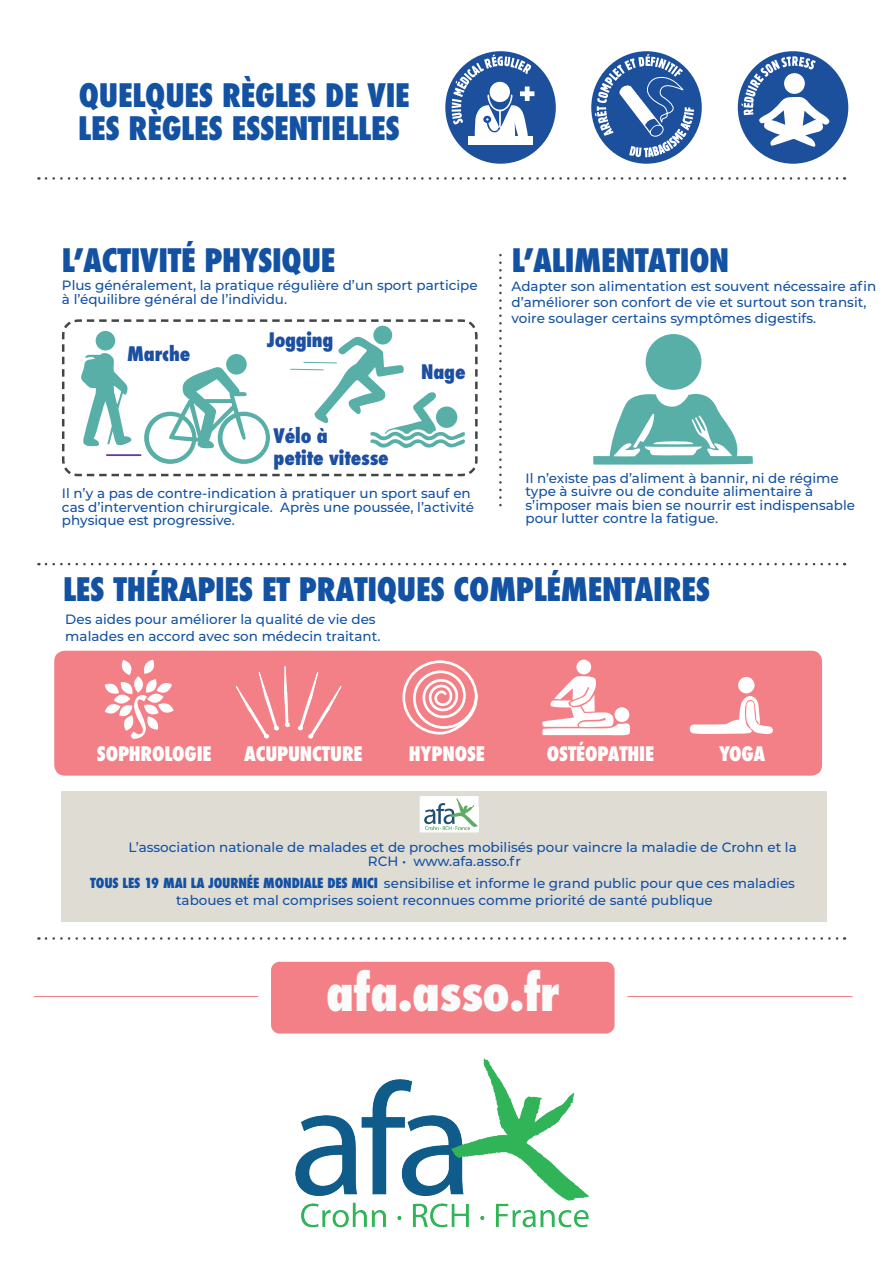
<style>
.page{position:relative;width:893px;height:1263px;background:#fff}
.page>*{position:absolute;margin:0;border:0;box-sizing:border-box;transform-origin:0 0}
.t1{font:800 condensed 49.5px "Futura";letter-spacing:-.01em;color:#fbfbfc}
.t2{font:800 condensed 31.5px/32.5px "Futura";letter-spacing:-.01em;color:#1351a3}
.t3{font:800 condensed 19.5px "Futura";letter-spacing:-.01em;color:#fff}
.t4{font:800 condensed 19.5px/22.5px "Futura";letter-spacing:-.01em;color:#1c4ea1}
.t5{font:500 13.5px/13.5px "Montserrat";color:#1351a3}
.s1{font-family:"Futura";font-weight:800;font-stretch:condensed}
</style>
<div class="page">
<svg style="left:46px;top:177px;width:799px;height:3px"></svg>
<svg style="left:46px;top:563px;width:799px;height:2px"></svg>
<svg style="left:46px;top:937px;width:799px;height:2px"></svg>
<svg style="left:499px;top:255px;width:3px;height:252px"></svg>
<svg style="left:593px;top:389px;width:160px;height:76px"></svg>
<div style="left:646px;top:334px;width:55px;height:56px;background:#58afa7;border-radius:50%"></div>
<div style="left:62px;top:790px;width:765px;height:131px;background:#dfdcd3"></div>
<img style="left:420px;top:796px;width:58px;height:36px">
<img style="left:432px;top:808px;width:46px;height:21px">
<div style="left:54px;top:650px;width:768px;height:125px;background:#f38086;border-radius:11px"></div>
<svg style="left:105px;top:660px;width:69px;height:78px"></svg>
<svg style="left:412px;top:669px;width:62px;height:61px"></svg>
<div style="left:402px;top:660px;width:76px;height:74px;border:3px solid #fff;border-radius:50%"></div>
<svg style="left:298px;top:672px;width:43px;height:66px"></svg>
<svg style="left:236px;top:666px;width:54px;height:72px"></svg>
<svg style="left:689px;top:696px;width:84px;height:38px"></svg>
<div style="left:738px;top:677px;width:16px;height:16px;background:#fff;border-radius:50%"></div>
<svg style="left:542px;top:676px;width:88px;height:60px"></svg>
<div style="left:576px;top:659px;width:15px;height:15px;background:#fff;border-radius:50%"></div>
<div style="left:614px;top:707px;width:15px;height:15px;background:#fff;border-radius:50%"></div>
<div style="left:271px;top:961px;width:343px;height:72px;background:#f38086;border-radius:9px"></div>
<svg style="left:62px;top:319px;width:416px;height:158px"></svg>
<svg style="left:443px;top:49px;width:115px;height:117px;background:#3a67aa"></svg>
<div style="left:440px;top:46px;width:121px;height:123px;border:5px solid #fff;border-radius:50%"></div>
<svg style="left:452px;top:55px;width:82px;height:90px"></svg>
<div style="left:468px;top:136px;width:64px;height:9px;background:#fff"></div>
<svg style="left:588px;top:49px;width:116px;height:117px"></svg>
<div style="left:586px;top:46px;width:121px;height:123px;border:5px solid #fff;border-radius:50%"></div>
<svg style="left:595px;top:54px;width:99px;height:103px"></svg>
<svg style="left:735px;top:49px;width:116px;height:117px;background:#406bac"></svg>
<div style="left:732px;top:46px;width:121px;height:123px;border:5px solid #fff;border-radius:50%"></div>
<svg style="left:741px;top:56px;width:89px;height:91px"></svg>
<div style="left:784px;top:73px;width:21px;height:21px;background:#fff;border-radius:50%"></div>
<img style="left:296px;top:1058px;width:293px;height:170px">
<h2 class="t2" style="left:78px;top:80px;width:333px">QUELQUES RÈGLES DE VIE<br>LES RÈGLES ESSENTIELLES</h2>
<h2 class="t2" style="left:62px;top:244px;width:275px">LʼACTIVITÉ PHYSIQUE</h2>
<p class="t5" style="left:62px;top:278px;width:417px">Plus généralement, la pratique régulière d’un sport participe à l’équilibre général de l’individu.</p>
<h3 class="t4" style="left:267px;top:329px;width:68px">Jogging</h3>
<h3 class="t4" style="left:127px;top:342px;width:65px">Marche</h3>
<h3 class="t4" style="left:274px;top:424px;width:117px">Vélo à<br>petite vitesse</h3>
<h3 class="t4" style="left:421px;top:361px;width:46px">Nage</h3>
<p class="t5" style="left:62px;top:486px;width:414px">Il n’y a pas de contre-indication à pratiquer un sport sauf en cas d’intervention chirurgicale. Après une poussée, l’activité physique est progressive.</p>
<h2 class="t2" style="left:512px;top:244px;width:219px">LʼALIMENTATION</h2>
<p class="t5" style="left:512px;top:277px;width:366px;line-height:16.2px">Adapter son alimentation est souvent nécessaire afin d’améliorer son confort de vie et surtout son transit, voire soulager certains symptômes digestifs.</p>
<p class="t5" style="left:525px;top:471px;width:331px">Il n’existe pas d’aliment à bannir, ni de régime type à suivre ou de conduite alimentaire à s’imposer mais bien se nourrir est indispensable pour lutter contre la fatigue.</p>
<h2 class="t2" style="left:63px;top:573px;width:648px">LES THÉRAPIES ET PRATIQUES COMPLÉMENTAIRES</h2>
<p class="t5" style="left:65px;top:611px;width:317px;line-height:16.2px">Des aides pour améliorer la qualité de vie des malades en accord avec son médecin traitant.</p>
<h3 class="t3" style="left:97px;top:740px;width:116px">SOPHROLOGIE</h3>
<h3 class="t3" style="left:244px;top:740px;width:120px">ACUPUNCTURE</h3>
<h3 class="t3" style="left:409px;top:740px;width:77px">HYPNOSE</h3>
<h3 class="t3" style="left:547px;top:740px;width:109px">OSTÉOPATHIE</h3>
<h3 class="t3" style="left:719px;top:740px;width:48px">YOGA</h3>
<p class="t5" style="left:368px;top:840px;width:430px;text-indent:-239px">L’association nationale de malades et de proches mobilisés pour vaincre la maladie de Crohn et la<br>RCH • www.afa.asso.fr</p>
<p class="t5" style="left:90px;top:874px;width:706px;line-height:17px;text-align:center"><span class="s1">TOUS LES 19 MAI LA JOURNÉE MONDIALE DES MICI</span> sensibilise et informe le grand public pour que ces maladies taboues et mal comprises soient reconnues comme priorité de santé publique</p>
<h1 class="t1" style="left:326px;top:959px;width:235px">afa.asso.fr</h1>
</div>
